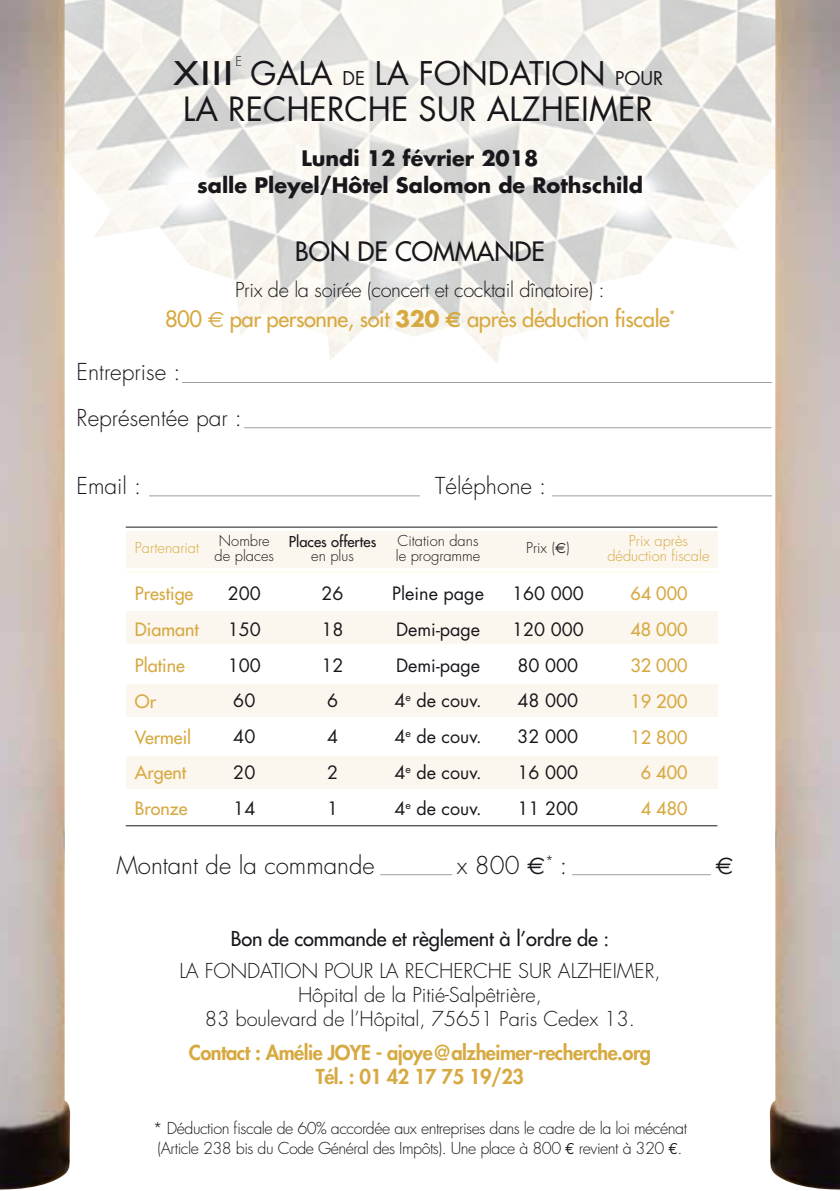
<style>
.page{position:relative;width:840px;height:1191px;background:#fff}
.page>*{position:absolute;margin:0;border:0;box-sizing:border-box;transform-origin:0 0}
.t1{font:32.4px "Futura";color:#1a171c}
.t2{font:31.8px "Futura";color:#1a171c;scale:1.5 1}
.t3{font:26px "Futura";color:#1a171c}
.t4{font:300 24px "Futura";color:#1a171c}
.t5{font:24px "Euro Sans";color:#1a171c}
.t6{font:300 22.6px/45.4px "Futura";color:#1a171c}
.t7{font:22px "Futura";letter-spacing:-.02em;color:#d7a941}
.t8{font:700 20.8px/26.8px "Futura";color:#1a171c;text-align:center}
.t9{font:300 20px/24px "Futura";letter-spacing:-.005em;color:#1a171c;text-align:center}
.t10{font:800 20px/24px "Futura";letter-spacing:-.025em;color:#d7a941;text-align:center}
.t11{font:20px "Futura";letter-spacing:-.005em;color:#1a171c}
.t12{font:18px/35.8px "Futura";color:#1a171c;text-align:center}
.t13{font:18px/35.8px "Futura";color:#d7a941}
.t14{font:300 16px/19.2px "Futura";letter-spacing:-.03em;color:#1a171c}
.t15{font:300 14.6px/14.6px "Futura";color:#1a171c;text-align:center}
.t16{font:300 14.6px/14.6px "Futura";color:#d7a941;text-align:center}
.t17{font:14.6px "Futura";color:#1a171c}
.t18{font:300 13px "Futura";color:#1a171c}
.s1{font-size:18.6px}
.s2{font-family:"Euro Sans"}
.s3{font-weight:700}
.s4{font-family:"Euro Sans";font-weight:700}
.s5{font-family:"Euro Sans";font-weight:400}
.s6{font-family:"Euro Mono";font-weight:400}
</style>
<div class="page">
<img style="left:71px;top:0;width:697px;height:363px">
<hr style="left:182px;top:382px;width:589px;height:1px;background:#9c9e9f">
<hr style="left:244px;top:427px;width:526px;height:1px;background:#9c9e9f">
<hr style="left:149px;top:495px;width:270px;height:1px;background:#9c9e9f">
<hr style="left:552px;top:495px;width:219px;height:1px;background:#9c9e9f">
<hr style="left:380px;top:874px;width:72px;height:1px;background:#9c9e9f">
<hr style="left:571px;top:874px;width:139px;height:1px;background:#9c9e9f">
<img style="left:0;top:0;width:71px;height:1189px">
<img style="left:768px;top:0;width:71px;height:1189px">
<div style="left:126px;top:611px;width:591px;height:33px;background:#fbf6ee"></div>
<div style="left:126px;top:684px;width:591px;height:33px;background:#fbf6ee"></div>
<div style="left:126px;top:756px;width:591px;height:33px;background:#fbf6ee"></div>
<div style="left:126px;top:531px;width:591px;height:37px;background:#fbf6ee"></div>
<hr style="left:126px;top:527px;width:591px;height:1px;background:#1a171c">
<hr style="left:126px;top:572px;width:591px;height:1px;background:#fffbdb">
<hr style="left:126px;top:825px;width:591px;height:1px;background:#1a171c">
<p class="t18" style="left:235px;top:54px;width:8px">e</p>
<h2 class="t2" style="left:173px;top:53px;width:328px">XIII Gala <span class="s1">de</span> la fondation <span class="s1">Pour</span></h2>
<h1 class="t1" style="left:183px;top:88px;width:452px">la RECHERCHE sur ALZHEIMER</h1>
<p class="t8" style="left:197px;top:145px;width:447px">Lundi 12 février 2018<br>salle Pleyel/Hôtel Salomon de Rothschild</p>
<h3 class="t3" style="left:295px;top:235px;width:251px">BON de COMMANDE</h3>
<p class="t9" style="left:235px;top:278px;width:371px">Prix de la soirée (concert et cocktail dînatoire) :</p>
<p class="t7" style="left:165px;top:305px;width:511px">800 <span class="s2">€</span> par personne, soit <span class="s3">320</span> <span class="s4">€</span> après déduction fiscale<sup>*</sup></p>
<p class="t6" style="left:77px;top:350px;width:167px">Entreprise :<br>Représentée par :</p>
<p class="t6" style="left:77px;top:463px;width:66px">Email :</p>
<p class="t6" style="left:435px;top:463px;width:112px">Téléphone :</p>
<p class="t16" style="left:135px;top:541px;width:66px">Partenariat</p>
<p class="t13" style="left:135px;top:575px;width:65px">Prestige<br>Diamant<br>Platine<br>Or<br>Vermeil<br>Argent<br>Bronze</p>
<p class="t15" style="left:214px;top:534px;width:61px">Nombre de places</p>
<p class="t12" style="left:228px;top:575px;width:35px">200<br>150<br>100<br>60<br>40<br>20<br>14</p>
<p class="t17" style="left:289px;top:532px;width:89px">Places offertes</p>
<p class="t15" style="left:311px;top:549px;width:44px">en plus</p>
<p class="t12" style="left:321px;top:575px;width:24px">26<br>18<br>12<br>6<br>4<br>2<br>1</p>
<p class="t15" style="left:395px;top:534px;width:86px;text-align:left">Citation dans le programme</p>
<p class="t16" style="left:607px;top:534px;width:104px">Prix après déduction fiscale</p>
<p class="t12" style="left:392px;top:575px;width:93px;text-align:left">Pleine page<br>Demi-page<br>Demi-page<br>4<sup>e</sup> de couv.<br>4<sup>e</sup> de couv.<br>4<sup>e</sup> de couv.<br>4<sup>e</sup> de couv.</p>
<p class="t15" style="left:526px;top:541px;width:45px">Prix (<span class="s5">€</span>)</p>
<p class="t12" style="left:511px;top:575px;width:73px">160 000<br>120 000<br>80 000<br>48 000<br>32 000<br>16 000<br>11 200</p>
<p class="t13" style="left:630px;top:575px;width:58px;text-align:center">64 000<br>48 000<br>32 000<br>19 200<br>12 800<br>6 400<br>4 480</p>
<p class="t4" style="left:116px;top:850px;width:260px">Montant de la commande</p>
<p class="t4" style="left:456px;top:850px;width:112px">x 800 <span class="s5">€</span><sup>*</sup> :</p>
<p class="t5" style="left:715px;top:851px;width:19px">€</p>
<p class="t11" style="left:230px;top:926px;width:380px">Bon de commande et règlement à l’ordre de :</p>
<p class="t9" style="left:179px;top:959px;width:482px">La fon dation pour la Rech erch e sur Alzh eimer,<br>Hôpital de la Pitié-Salpêtrière,<br>83 boulevard de l’Hôpital, 75651 Paris Cedex 13.</p>
<p class="t10" style="left:189px;top:1040px;width:463px">Contact : Amélie JOYE - ajoye@alzheimer-recherche.org<br>Tél. : 01 42 17 75 19/23</p>
<p class="t14" style="left:153px;top:1119px;width:535px">* Déduction fiscale de 60% accordée aux entreprises dans le cadre de la loi mécénat (Article 238 bis du Code Général des I mpôts). Une place à 800 <span class="s6">€</span> revient à 320 <span class="s6">€</span>.</p>
</div>
